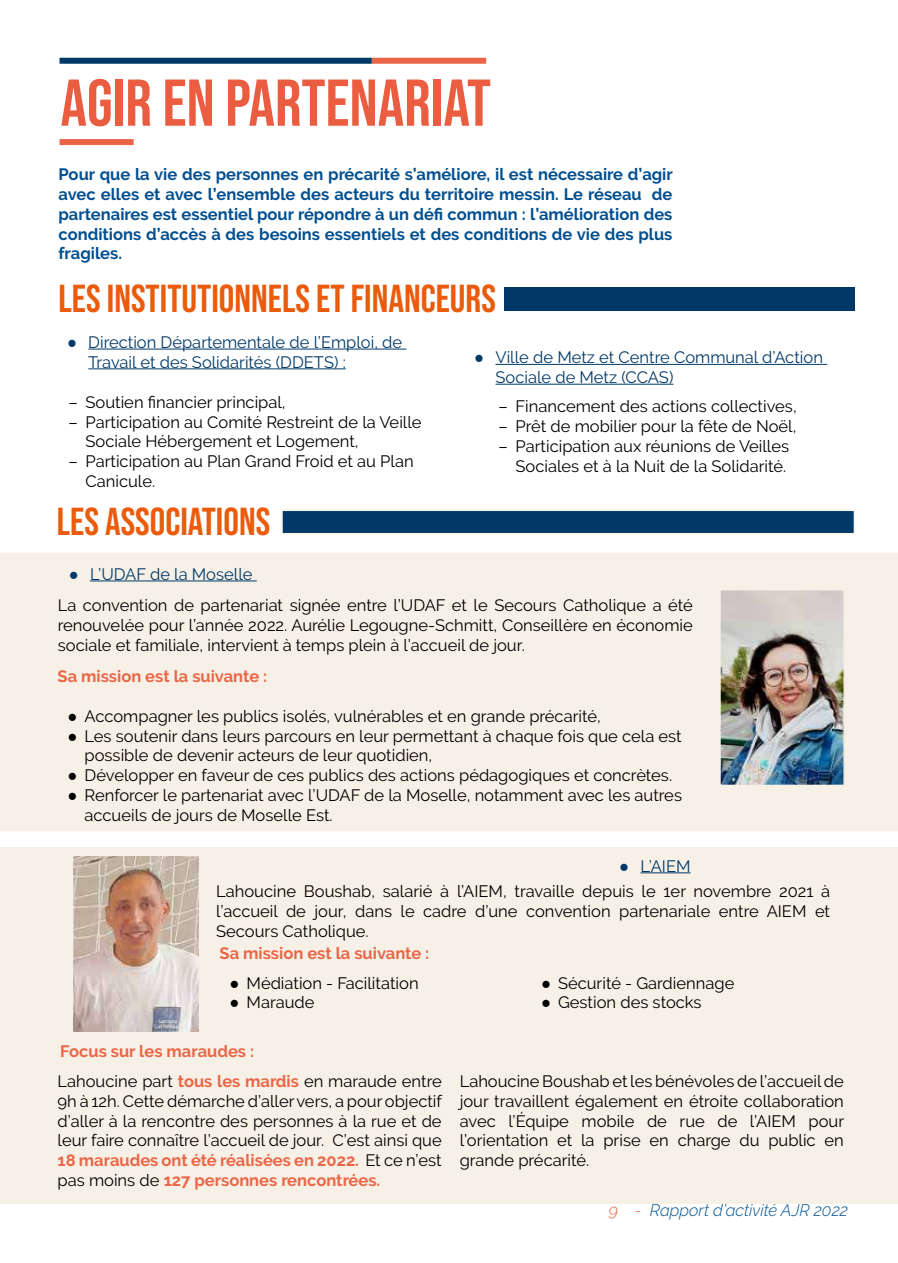
<style>
.page{position:relative;width:898px;height:1263px;background:#fff}
.page>*{position:absolute;margin:0;border:0;box-sizing:border-box;transform-origin:0 0}
.t1{font:66px "Bebas Neue";color:#eb5d41}
.t2{font:39px "Bebas Neue";color:#ea5b0b}
.t3{font:16.5px/19.8px "Raleway";color:#000}
.t4{font:700 16.5px/19.8px "Raleway";color:#024f90;text-align:justify}
.t5{font:16.5px/19.8px "Raleway";color:#003968}
.t6{font:700 16.5px/30px "Raleway";color:#ea6647}
.t7{font:italic 300 16.5px "Raleway";color:#035292}
.s1{font-family:"Times New Roman"}
.s2{font-family:"Times New Roman";color:#003968}
.s3{color:#003968}
.s4{font-weight:400;color:#000}
.s5{font-weight:700;color:#ea6647}
.s6{color:#ea6649}
</style>
<div class="page">
<div style="left:0;top:553px;width:897px;height:278px;background:#f7f0e6"></div>
<div style="left:59px;top:58px;width:312px;height:6px;background:#003968"></div>
<div style="left:371px;top:58px;width:115px;height:6px;background:#ea6548"></div>
<div style="left:59px;top:139px;width:75px;height:6px;background:#ea6548"></div>
<div style="left:504px;top:287px;width:350px;height:23px;background:#003968"></div>
<div style="left:281px;top:509px;width:573px;height:25px;background:#003968;border:2px solid #f7f0e6"></div>
<hr style="left:88px;top:349px;width:318px;height:1px;background:#003968">
<hr style="left:88px;top:368px;width:258px;height:1px;background:#003968">
<hr style="left:495px;top:364px;width:331px;height:1px;background:#003968">
<hr style="left:495px;top:384px;width:178px;height:1px;background:#003968">
<hr style="left:90px;top:580px;width:167px;height:1px;background:#003968">
<div style="left:59px;top:563px;width:392px;height:139px;border:2px solid #f7f0e6"></div>
<img style="left:722px;top:592px;width:119px;height:191px">
<div style="left:719px;top:589px;width:125px;height:197px;border:2px solid #f7f0e6"></div>
<div style="left:0;top:847px;width:897px;height:356px;background:#f7f0e6"></div>
<hr style="left:640px;top:872px;width:50px;height:1px;background:#003968">
<img style="left:73px;top:856px;width:126px;height:175px">
<h1 class="t1" style="left:60px;top:66px;width:432px">AGIR EN PARTENARIAT</h1>
<p class="t4" style="left:58px;top:164px;width:615px">Pour que la vie des personnes en précarité s’améliore, il est nécessaire d’agir avec elles et avec l’ensemble des acteurs du territoire messin. Le réseau de partenaires est essentiel pour répondre à un défi commun : l’amélioration des conditions d’accès à des besoins essentiels et des conditions de vie des plus fragiles.</p>
<h2 class="t2" style="left:58px;top:276px;width:438px">LES INSTITUTIONNELS ET FINANCEURS</h2>
<p class="t5" style="left:88px;top:332px;width:315px;text-indent:-21px"><span class="s1">●</span> Direction Départementale de l’Emploi, de<br>Travail et des Solidarités (DDETS) :</p>
<p class="t3" style="left:68px;top:392px;width:218px">– Soutien financier principal,</p>
<p class="t3" style="left:85px;top:412px;width:337px;text-indent:-17px">– Participation au Comité Restreint de la Veille<br>Sociale Hébergement et Logement,</p>
<p class="t3" style="left:85px;top:451px;width:329px;text-indent:-17px">– Participation au Plan Grand Froid et au Plan<br>Canicule.</p>
<h2 class="t2" style="left:57px;top:500px;width:215px">LES ASSOCIATIONS</h2>
<p class="t5" style="left:495px;top:347px;width:329px;text-indent:-21px"><span class="s1">●</span> Ville de Metz et Centre Communal d’Action<br>Sociale de Metz (CCAS)</p>
<p class="t3" style="left:498px;top:396px;width:299px">– Financement des actions collectives,</p>
<p class="t3" style="left:498px;top:416px;width:299px">– Prêt de mobilier pour la fête de Noël,</p>
<p class="t3" style="left:498px;top:436px;width:292px;text-align:right">– Participation aux réunions de Veilles<br>Sociales et à la Nuit de la Solidarité.</p>
<p class="t3" style="left:58px;top:558px;width:636px;line-height:31.5px;text-indent:11px"><span class="s2">●</span> <span class="s3">L’UDAF de la Moselle<br></span>La convention de partenariat signée entre l’UDAF et le Secours Catholique a été</p>
<p class="t3" style="left:58px;top:615px;width:636px">renouvelée pour l’année 2022. Aurélie Legougne-Schmitt, Conseillère en économie sociale et familiale, intervient à temps plein à l’accueil de jour.</p>
<p class="t6" style="left:58px;top:661px;width:211px">Sa mission est la suivante :</p>
<p class="t3" style="left:68px;top:706px;width:534px"><span class="s1">●</span> Accompagner les publics isolés, vulnérables et en grande précarité,</p>
<p class="t3" style="left:85px;top:726px;width:598px;text-indent:-17px"><span class="s1">●</span> Les soutenir dans leurs parcours en leur permettant à chaque fois que cela est possible de devenir acteurs de leur quotidien,</p>
<p class="t3" style="left:68px;top:765px;width:606px"><span class="s1">●</span> Développer en faveur de ces publics des actions pédagogiques et concrètes.</p>
<p class="t3" style="left:85px;top:785px;width:598px;text-indent:-17px"><span class="s1">●</span> Renforcer le partenariat avec l’UDAF de la Moselle, notamment avec les autres accueils de jours de Moselle Est.</p>
<p class="t3" style="left:216px;top:853px;width:615px;line-height:25.5px;text-indent:403px"><span class="s2">●</span> <span class="s3">L’AIEM<br></span>Lahoucine Boushab, salarié à l’AIEM, travaille depuis le 1er novembre 2021 à</p>
<p class="t3" style="left:216px;top:901px;width:615px">l’accueil de jour, dans le cadre d’une convention partenariale entre AIEM et<br>Secours Catholique.</p>
<p class="t6" style="left:219px;top:938px;width:211px">Sa mission est la suivante :</p>
<p class="t3" style="left:229px;top:973px;width:190px"><span class="s1">●</span> Médiation - Facilitation</p>
<p class="t3" style="left:229px;top:993px;width:86px"><span class="s1">●</span> Maraude</p>
<p class="t3" style="left:541px;top:973px;width:195px"><span class="s1">●</span> Sécurité - Gardiennage</p>
<p class="t3" style="left:541px;top:993px;width:162px"><span class="s1">●</span> Gestion des stocks</p>
<p class="t6" style="left:58px;top:1036px;width:385px">Focus sur les maraudes :<br><span class="s4">Lahoucine part</span> tous les mardis <span class="s4">en maraude entre</span></p>
<p class="t3" style="left:58px;top:1091px;width:386px;text-align:justify">9h à 12h. Cette démarche d’aller vers, a pour objectif d’aller à la rencontre des personnes à la rue et de leur faire connaître l’accueil de jour. C’est ainsi que <span class="s5">18 maraudes ont été réalisées en 2022.</span> Et ce n’est pas moins de <span class="s5">127 personnes rencontrées.</span></p>
<p class="t3" style="left:459px;top:1071px;width:386px;text-align:justify">Lahoucine Boushab et les bénévoles de l’accueil de jour travaillent également en étroite collaboration avec l’Équipe mobile de rue de l’AIEM pour l’orientation et la prise en charge du public en grande précarité.</p>
<p class="t7" style="left:608px;top:1200px;width:240px"><span class="s6">9 -</span> Rapport d’activité AJR 2022</p>
</div>
